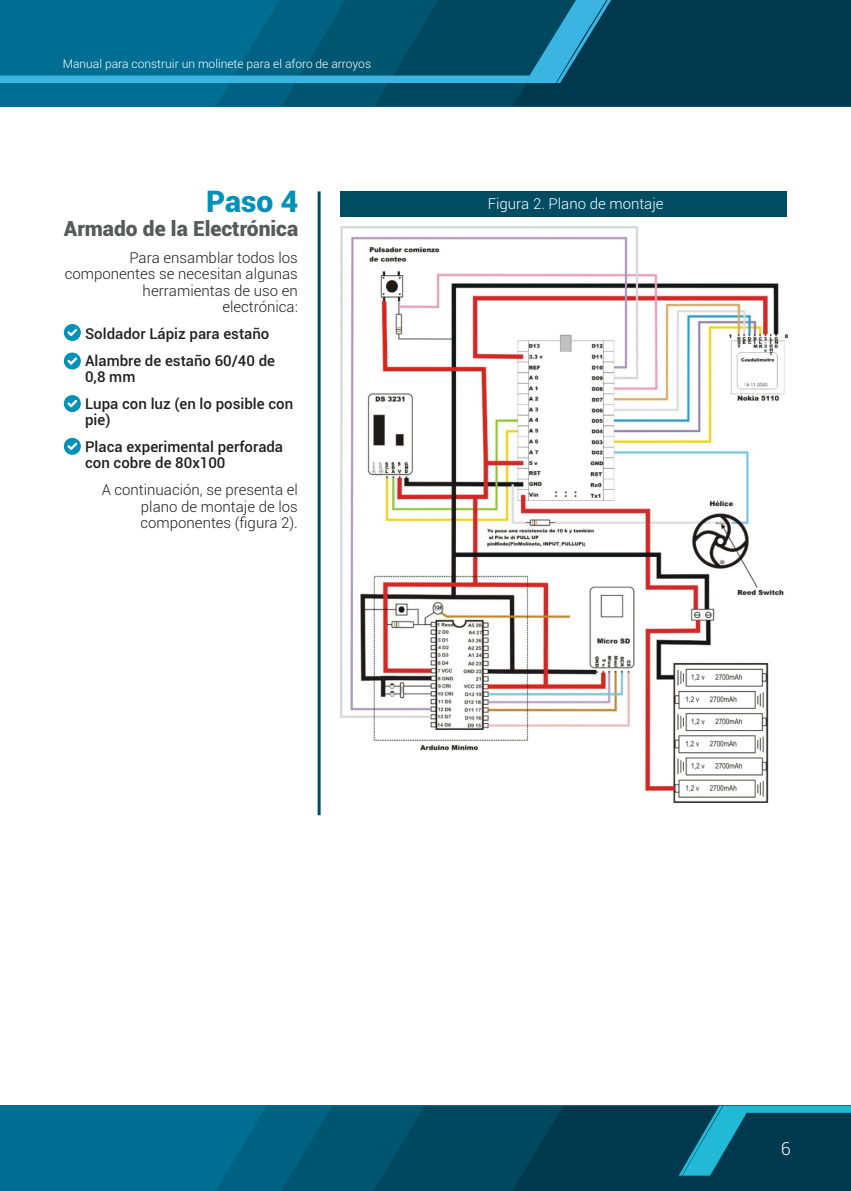
<style>
.page{position:relative;width:851px;height:1191px;background:#fff}
.page>*{position:absolute;margin:0;border:0;box-sizing:border-box;transform-origin:0 0}
.t1{font:900 30px "Roboto";color:#0091b8}
.t2{font:900 21px "Roboto";color:#58595b}
.t3{font:300 18px "Roboto";color:#fff}
.t4{font:300 15px/16.2px "Roboto";color:#231f20;text-align:right}
.t5{font:500 15px/27px "Roboto";color:#231f20}
.t6{font:300 15px "Roboto";color:#fff}
.t7{font:300 12px "Roboto";color:#fff}
</style>
<div class="page">
<img style="left:340px;top:227px;width:447px;height:576px">
<div style="left:340px;top:191px;width:447px;height:26px;background:#004c63"></div>
<div style="left:0;top:1106px;width:850px;height:85px;background:#006e92"></div>
<svg style="left:216px;top:1106px;width:634px;height:85px;background:#014d65"></svg>
<div style="left:0;top:0;width:850px;height:106px;background:#006e92"></div>
<svg style="left:216px;top:0;width:634px;height:106px;background:#003e53"></svg>
<svg style="left:0;top:0;width:611px;height:83px"></svg>
<hr style="left:317px;top:191px;width:3px;height:624px;background:#004c63">
<svg style="left:64px;top:324px;width:17px;height:17px"></svg>
<svg style="left:64px;top:352px;width:17px;height:18px"></svg>
<svg style="left:64px;top:395px;width:17px;height:17px"></svg>
<svg style="left:64px;top:438px;width:17px;height:17px"></svg>
<p class="t7" style="left:63px;top:59px;width:310px">Manual para construir un molinete para el aforo de arroyos</p>
<h1 class="t1" style="left:206px;top:190px;width:93px">Paso 4</h1>
<h2 class="t2" style="left:64px;top:220px;width:236px">Armado de la Electrónica</h2>
<p class="t4" style="left:65px;top:251px;width:235px">Para ensamblar todos los componentes se necesitan algunas herramientas de uso en electrónica:</p>
<p class="t5" style="left:85px;top:321px;width:191px">Soldador Lápiz para estaño<br>Alambre de estaño 60/40 de</p>
<p class="t5" style="left:85px;top:365px;width:209px">0,8 mm<br>Lupa con luz (en lo posible con</p>
<p class="t5" style="left:85px;top:408px;width:199px">pie)<br>Placa experimental perforada</p>
<p class="t5" style="left:85px;top:451px;width:142px">con cobre de 80x100</p>
<p class="t4" style="left:140px;top:483px;width:159px;text-align:justify;text-indent:-39px">A continuación, se presenta el plano de montaje de los componentes (figura 2).</p>
<p class="t6" style="left:487px;top:197px;width:177px">Figura 2. Plano de montaje</p>
<p class="t3" style="left:780px;top:1142px;width:11px">6</p>
</div>
